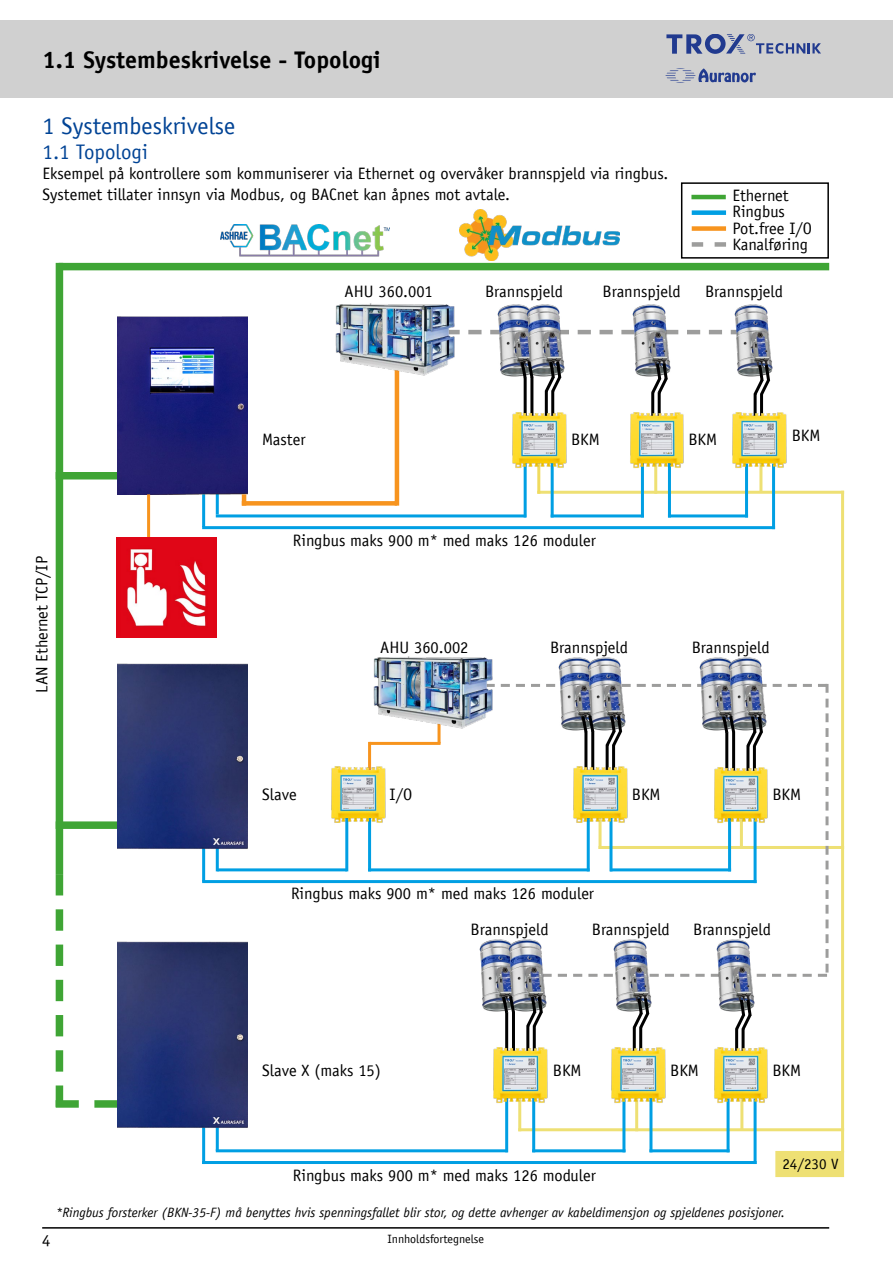
<style>
.page{position:relative;width:893px;height:1263px;background:#fff}
.page>*{position:absolute;margin:0;border:0;box-sizing:border-box;transform-origin:0 0}
.t1{font:700 24px "TROX Officina Sans";color:#000}
.t2{font:24px "TROX Officina Sans";color:#004395}
.t3{font:21px "TROX Officina Sans";color:#004395}
.t4{font:16.5px/16.5px "TROX Officina Sans";color:#000}
.t5{font:15px "TROX Officina Sans";color:#000}
.t6{font:italic 13.5px "TROX Officina Sans";color:#000}
.t7{font:12px "TROX Officina Sans";color:#000}
</style>
<div class="page">
<div style="left:775px;top:1151px;width:69px;height:26px;background:#eee074"></div>
<hr style="left:216px;top:493px;width:3px;height:21px;background:#009fe3">
<hr style="left:202px;top:492px;width:3px;height:35px;background:#009fe3">
<hr style="left:537px;top:491px;width:307px;height:3px;background:#eee074">
<hr style="left:740px;top:1091px;width:3px;height:39px;background:#eee074">
<hr style="left:635px;top:1091px;width:3px;height:40px;background:#eee074">
<hr style="left:518px;top:1092px;width:3px;height:39px;background:#eee074">
<hr style="left:518px;top:1128px;width:326px;height:3px;background:#eee074">
<hr style="left:598px;top:846px;width:246px;height:3px;background:#eee074">
<div style="left:0;top:20px;width:893px;height:77px;background:#d0d0d0"></div>
<svg style="left:666px;top:34px;width:155px;height:20px"></svg>
<svg style="left:666px;top:68px;width:90px;height:15px"></svg>
<hr style="left:42px;top:1227px;width:787px;height:1px;background:#000">
<hr style="left:345px;top:817px;width:3px;height:54px;background:#009fe3">
<hr style="left:368px;top:817px;width:3px;height:54px;background:#009fe3">
<hr style="left:368px;top:742px;width:3px;height:30px;background:#f7941e">
<hr style="left:438px;top:722px;width:3px;height:21px;background:#f7941e">
<svg style="left:457px;top:330px;width:276px;height:4px"></svg>
<div style="left:59px;top:263px;width:770px;height:7px;background:#3fa535"></div>
<div style="left:56px;top:263px;width:7px;height:611px;background:#3fa535"></div>
<svg style="left:56px;top:874px;width:61px;height:234px"></svg>
<div style="left:56px;top:821px;width:62px;height:8px;background:#3fa535"></div>
<div style="left:56px;top:472px;width:62px;height:7px;background:#3fa535"></div>
<img style="left:118px;top:316px;width:130px;height:178px">
<hr style="left:242px;top:494px;width:4px;height:12px;background:#f7941e">
<div style="left:242px;top:501px;width:155px;height:5px;background:#f7941e"></div>
<hr style="left:395px;top:361px;width:4px;height:145px;background:#f7941e">
<img style="left:335px;top:303px;width:122px;height:74px">
<img style="left:496px;top:304px;width:29px;height:73px">
<img style="left:525px;top:304px;width:42px;height:73px">
<img style="left:630px;top:304px;width:42px;height:73px">
<img style="left:733px;top:304px;width:39px;height:73px">
<hr style="left:524px;top:377px;width:3px;height:40px;background:#000">
<svg style="left:519px;top:358px;width:16px;height:23px"></svg>
<hr style="left:530px;top:377px;width:3px;height:39px;background:#000">
<svg style="left:542px;top:359px;width:22px;height:36px"></svg>
<hr style="left:545px;top:391px;width:3px;height:28px;background:#000">
<hr style="left:551px;top:391px;width:3px;height:28px;background:#000">
<svg style="left:649px;top:360px;width:21px;height:37px"></svg>
<hr style="left:651px;top:392px;width:3px;height:29px;background:#000">
<hr style="left:658px;top:392px;width:3px;height:29px;background:#000">
<svg style="left:751px;top:362px;width:22px;height:36px"></svg>
<hr style="left:754px;top:394px;width:3px;height:28px;background:#000">
<hr style="left:760px;top:394px;width:3px;height:28px;background:#000">
<hr style="left:216px;top:514px;width:310px;height:3px;background:#009fe3">
<hr style="left:524px;top:463px;width:3px;height:54px;background:#009fe3">
<hr style="left:551px;top:463px;width:3px;height:54px;background:#009fe3">
<hr style="left:551px;top:514px;width:93px;height:3px;background:#009fe3">
<hr style="left:641px;top:462px;width:3px;height:55px;background:#009fe3">
<hr style="left:668px;top:462px;width:3px;height:55px;background:#009fe3">
<hr style="left:745px;top:464px;width:3px;height:53px;background:#009fe3">
<hr style="left:772px;top:464px;width:3px;height:65px;background:#009fe3">
<hr style="left:668px;top:514px;width:80px;height:3px;background:#009fe3">
<hr style="left:202px;top:526px;width:573px;height:3px;background:#009fe3">
<hr style="left:147px;top:494px;width:3px;height:49px;background:#f7941e">
<img style="left:116px;top:537px;width:101px;height:101px">
<img style="left:373px;top:656px;width:120px;height:73px">
<img style="left:558px;top:657px;width:28px;height:27px">
<img style="left:586px;top:657px;width:36px;height:27px">
<img style="left:699px;top:657px;width:28px;height:27px">
<img style="left:727px;top:657px;width:36px;height:27px">
<img style="left:331px;top:761px;width:55px;height:65px">
<hr style="left:370px;top:742px;width:71px;height:3px;background:#f7941e">
<hr style="left:216px;top:846px;width:3px;height:25px;background:#009fe3">
<hr style="left:217px;top:868px;width:130px;height:3px;background:#009fe3">
<hr style="left:368px;top:868px;width:222px;height:3px;background:#009fe3">
<img style="left:479px;top:941px;width:27px;height:71px">
<img style="left:506px;top:977px;width:41px;height:35px">
<img style="left:615px;top:977px;width:36px;height:35px">
<img style="left:718px;top:977px;width:37px;height:35px">
<hr style="left:505px;top:1012px;width:3px;height:39px;background:#000">
<svg style="left:500px;top:993px;width:17px;height:23px"></svg>
<hr style="left:512px;top:1012px;width:3px;height:39px;background:#000">
<svg style="left:524px;top:993px;width:21px;height:37px"></svg>
<hr style="left:526px;top:1025px;width:3px;height:29px;background:#000">
<hr style="left:533px;top:1025px;width:3px;height:29px;background:#000">
<svg style="left:630px;top:995px;width:22px;height:37px"></svg>
<hr style="left:633px;top:1027px;width:3px;height:29px;background:#000">
<hr style="left:639px;top:1027px;width:3px;height:29px;background:#000">
<svg style="left:732px;top:996px;width:22px;height:37px"></svg>
<hr style="left:735px;top:1028px;width:3px;height:29px;background:#000">
<hr style="left:742px;top:1028px;width:3px;height:29px;background:#000">
<hr style="left:216px;top:1127px;width:3px;height:24px;background:#009fe3">
<hr style="left:216px;top:1149px;width:292px;height:3px;background:#009fe3">
<hr style="left:505px;top:1098px;width:3px;height:54px;background:#009fe3">
<hr style="left:532px;top:1098px;width:3px;height:54px;background:#009fe3">
<hr style="left:532px;top:1149px;width:93px;height:3px;background:#009fe3">
<hr style="left:622px;top:1097px;width:3px;height:55px;background:#009fe3">
<hr style="left:649px;top:1097px;width:3px;height:55px;background:#009fe3">
<hr style="left:727px;top:1098px;width:3px;height:54px;background:#009fe3">
<hr style="left:754px;top:1098px;width:3px;height:66px;background:#009fe3">
<hr style="left:649px;top:1149px;width:81px;height:3px;background:#009fe3">
<img style="left:493px;top:1042px;width:55px;height:65px">
<img style="left:611px;top:1042px;width:55px;height:65px">
<img style="left:714px;top:1042px;width:54px;height:65px">
<hr style="left:202px;top:1127px;width:3px;height:37px;background:#009fe3">
<hr style="left:202px;top:1161px;width:555px;height:3px;background:#009fe3">
<svg style="left:486px;top:684px;width:342px;height:293px"></svg>
<img style="left:221px;top:225px;width:169px;height:32px">
<img style="left:459px;top:209px;width:160px;height:51px">
<div style="left:681px;top:182px;width:148px;height:77px;border:2px solid #000"></div>
<hr style="left:691px;top:195px;width:35px;height:4px;background:#3fa535">
<div style="left:692px;top:210px;width:34px;height:5px;background:#009fe3"></div>
<div style="left:692px;top:226px;width:34px;height:5px;background:#f7941e"></div>
<img style="left:117px;top:941px;width:131px;height:190px">
<hr style="left:754px;top:817px;width:3px;height:66px;background:#009fe3">
<hr style="left:202px;top:845px;width:3px;height:36px;background:#009fe3">
<hr style="left:202px;top:880px;width:555px;height:3px;background:#009fe3">
<img style="left:708px;top:762px;width:65px;height:65px">
<img style="left:118px;top:663px;width:130px;height:190px">
<svg style="left:692px;top:242px;width:34px;height:5px"></svg>
<hr style="left:759px;top:454px;width:3px;height:38px;background:#eee074">
<hr style="left:654px;top:454px;width:3px;height:40px;background:#eee074">
<hr style="left:537px;top:454px;width:3px;height:40px;background:#f0db5e">
<img style="left:512px;top:407px;width:55px;height:65px">
<img style="left:630px;top:407px;width:54px;height:65px">
<img style="left:732px;top:407px;width:55px;height:65px">
<hr style="left:841px;top:491px;width:3px;height:661px;background:#eee074">
<h1 class="t1" style="left:43px;top:45px;width:340px">1.1 Systembeskrivelse - Topologi</h1>
<h1 class="t2" style="left:43px;top:111px;width:194px">1 Systembeskrivelse</h1>
<p class="t3" style="left:43px;top:139px;width:107px">1.1 Topologi</p>
<p class="t4" style="left:43px;top:162px;width:627px;line-height:21.6px">Eksempel på kontrollere som kommuniserer via Ethernet og overvåker brannspjeld via ringbus.<br>Systemet tillater innsyn via Modbus, og BACnet kan åpnes mot avtale.</p>
<p class="t4" style="left:732px;top:187px;width:81px">Ethernet<br>Ringbus<br>Pot.free I/O<br>Kanalføring</p>
<p class="t4" style="left:345px;top:283px;width:90px">AHU 360.001</p>
<p class="t4" style="left:485px;top:283px;width:79px">Brannspjeld</p>
<p class="t4" style="left:603px;top:283px;width:79px">Brannspjeld</p>
<p class="t4" style="left:705px;top:283px;width:79px">Brannspjeld</p>
<p class="t4" style="left:262px;top:431px;width:45px">Master</p>
<p class="t4" style="left:571px;top:431px;width:30px">BKM</p>
<p class="t4" style="left:688px;top:431px;width:30px">BKM</p>
<p class="t4" style="left:792px;top:427px;width:30px">BKM</p>
<p class="t4" style="left:34px;top:692px;width:138px;rotate:-90deg">LAN Ethernet TCP/IP</p>
<p class="t4" style="left:293px;top:533px;width:305px">Ringbus maks 900 m* med maks 126 moduler</p>
<p class="t4" style="left:380px;top:639px;width:90px">AHU 360.002</p>
<p class="t4" style="left:550px;top:639px;width:79px">Brannspjeld</p>
<p class="t4" style="left:692px;top:639px;width:79px">Brannspjeld</p>
<p class="t4" style="left:262px;top:786px;width:36px">Slave</p>
<p class="t4" style="left:390px;top:786px;width:24px">I/O</p>
<p class="t4" style="left:632px;top:786px;width:30px">BKM</p>
<p class="t4" style="left:772px;top:786px;width:30px">BKM</p>
<p class="t4" style="left:291px;top:885px;width:305px">Ringbus maks 900 m* med maks 126 moduler</p>
<p class="t4" style="left:471px;top:921px;width:79px">Brannspjeld</p>
<p class="t4" style="left:592px;top:921px;width:79px">Brannspjeld</p>
<p class="t4" style="left:693px;top:921px;width:79px">Brannspjeld</p>
<p class="t4" style="left:262px;top:1062px;width:120px">Slave X (maks 15)</p>
<p class="t4" style="left:553px;top:1062px;width:30px">BKM</p>
<p class="t4" style="left:670px;top:1062px;width:30px">BKM</p>
<p class="t4" style="left:772px;top:1062px;width:30px">BKM</p>
<p class="t4" style="left:293px;top:1167px;width:305px">Ringbus maks 900 m* med maks 126 moduler</p>
<p class="t5" style="left:782px;top:1155px;width:58px">24/230 V</p>
<p class="t6" style="left:56px;top:1204px;width:731px">*Ringbus forsterker (BKN-35-F) må benyttes hvis spenningsfallet blir stor, og dette avhenger av kabeldimensjon og spjeldenes posisjoner.</p>
<p class="t4" style="left:42px;top:1232px;width:10px">4</p>
<p class="t7" style="left:387px;top:1232px;width:98px">Innholdsfortegnelse</p>
</div>
